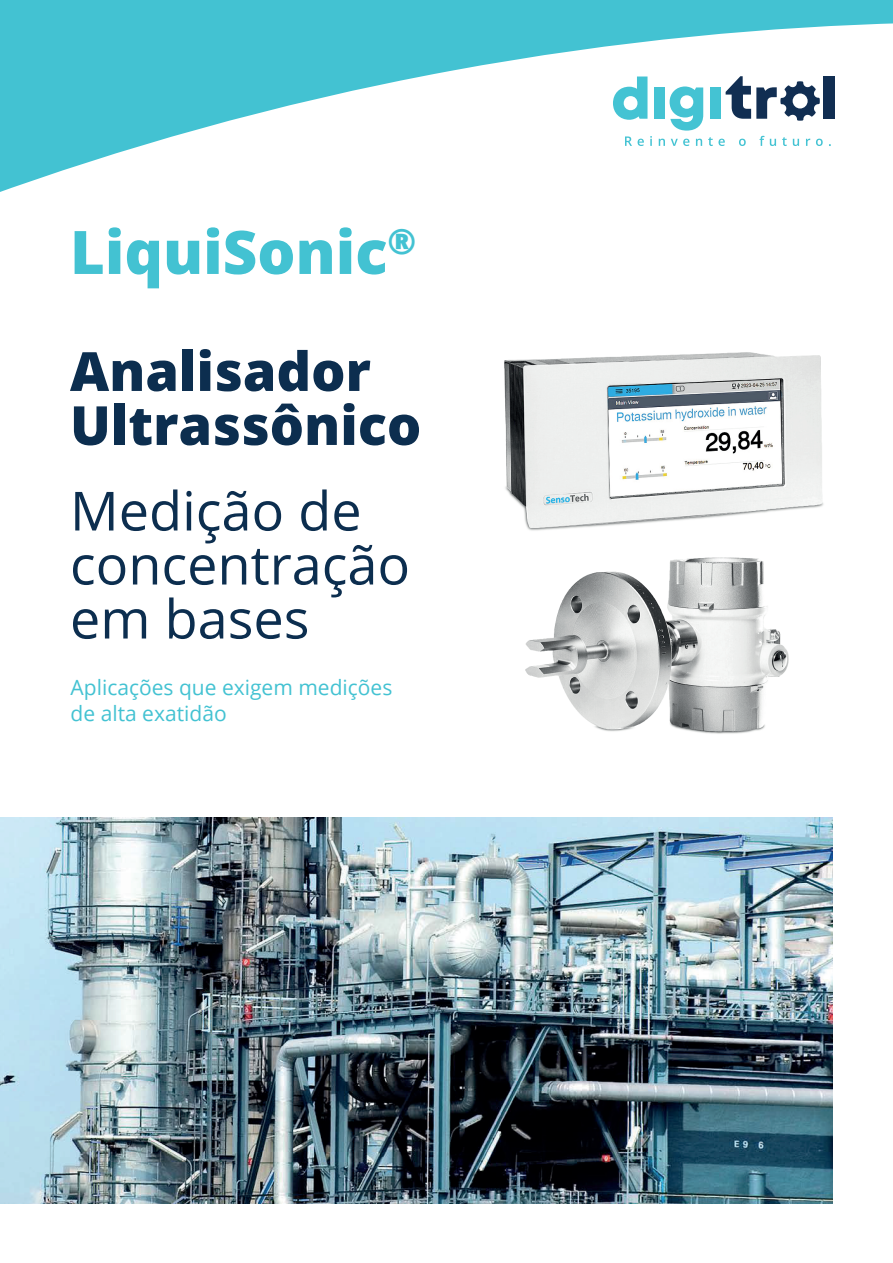
<style>
.page{position:relative;width:893px;height:1263px;background:#fff}
.page>*{position:absolute;margin:0;border:0;box-sizing:border-box;transform-origin:0 0}
.t1{font:800 60px "Open Sans";color:#43c2d2}
.t2{font:54px/54px "Open Sans";color:#0c2e4f}
.t3{font:800 54px/54px "Open Sans";color:#0c2e4f}
.t4{font:21px/25.2px "Open Sans";color:#43c2d2}
</style>
<div class="page">
<svg style="left:0;top:0;width:893px;height:192px"></svg>
<img style="left:0;top:817px;width:833px;height:386px">
<img style="left:504px;top:352px;width:320px;height:179px">
<img style="left:525px;top:557px;width:264px;height:177px">
<svg style="left:625px;top:136px;width:7px;height:10px"></svg>
<svg style="left:638px;top:139px;width:6px;height:7px"></svg>
<svg style="left:650px;top:136px;width:2px;height:10px"></svg>
<svg style="left:659px;top:139px;width:6px;height:7px"></svg>
<svg style="left:671px;top:139px;width:18px;height:7px"></svg>
<svg style="left:696px;top:139px;width:6px;height:7px"></svg>
<svg style="left:708px;top:137px;width:17px;height:9px"></svg>
<svg style="left:739px;top:139px;width:7px;height:7px"></svg>
<svg style="left:759px;top:136px;width:17px;height:10px"></svg>
<svg style="left:782px;top:137px;width:5px;height:9px"></svg>
<svg style="left:793px;top:139px;width:6px;height:7px"></svg>
<svg style="left:806px;top:139px;width:4px;height:7px"></svg>
<svg style="left:816px;top:139px;width:7px;height:7px"></svg>
<svg style="left:613px;top:77px;width:34px;height:43px"></svg>
<div style="left:654px;top:87px;width:11px;height:32px;background:#44c3d3"></div>
<svg style="left:670px;top:86px;width:33px;height:45px"></svg>
<div style="left:710px;top:87px;width:11px;height:32px;background:#44c3d3"></div>
<div style="left:823px;top:77px;width:12px;height:42px;background:#112e52"></div>
<svg style="left:726px;top:76px;width:94px;height:45px"></svg>
<h1 class="t1" style="left:70px;top:206px;width:348px">LiquiSonic<sup>®</sup></h1>
<h2 class="t3" style="left:70px;top:341px;width:353px">Analisador<br>Ultrassônico</h2>
<h2 class="t2" style="left:70px;top:482px;width:342px">Medição de concentração em bases</h2>
<p class="t4" style="left:71px;top:675px;width:323px">Aplicações que exigem medições de alta exatidão</p>
</div>
